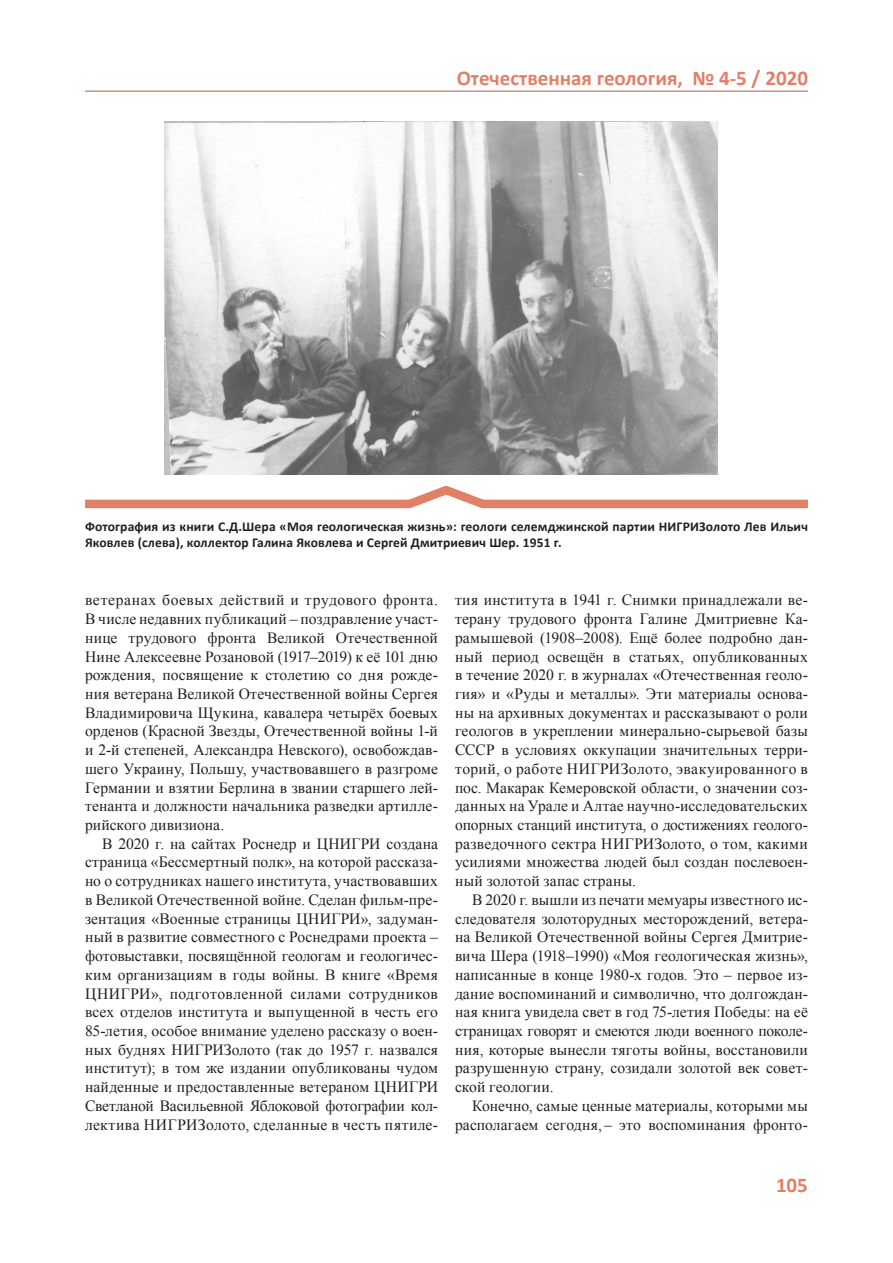
<style>
.page{position:relative;width:893px;height:1263px;background:#fff}
.page>*{position:absolute;margin:0;border:0;box-sizing:border-box;transform-origin:0 0}
.t1{font:700 21px "Calibri";color:#e18066}
.Основной_текст{font:15.6px/18.8px "Times New Roman";letter-spacing:.01em;color:#231f20;text-align:justify}
.t2{font:700 13.5px/16.2px "Calibri";letter-spacing:.01em;color:#231f20}
</style>
<div class="page">
<img style="left:165px;top:121px;width:553px;height:353px">
<svg style="left:85px;top:485px;width:723px;height:24px"></svg>
<hr style="left:85px;top:91px;width:723px;height:1px;background:#ba6f5c">
<h1 class="t1" style="left:457px;top:65px;width:353px">Отечественная геология, № 4-5 / 2020</h1>
<p class="t2" style="left:85px;top:518px;width:724px">Фотография из книги С.Д.Шера «Моя геологическая жизнь»: геологи селемджинской партии НИГРИЗолото Лев Ильич<br>Яковлев (слева), коллектор Галина Яковлева и Сергей Дмитриевич Шер. 1951 г.</p>
<p class="Основной_текст" style="left:85px;top:590px;width:354px">ветеранах боевых действий и трудового фронта.<br>В числе недавних публикаций – поздравление участ&shy;нице трудового фронта Великой Отечественной Нине Алексеевне Розановой (1917–2019) к её 101 дню рождения, посвящение к столетию со дня рожде&shy;ния ветерана Великой Отечественной войны Сергея Владимировича Щукина, кавалера четырёх боевых орденов (Красной Звезды, Отечественной войны 1‑й и 2‑й степеней, Александра Невского), освобождав&shy;шего Украину, Польшу, участвовавшего в разгроме Германии и взятии Берлина в звании старшего лей&shy;тенанта и должности начальника разведки артилле&shy;рийского дивизиона.</p>
<p class="Основной_текст" style="left:85px;top:834px;width:354px;text-indent:17px">В 2020 г. на сайтах Роснедр и ЦНИГРИ создана страница «Бессмертный полк», на которой рассказа&shy;но о сотрудниках нашего института, участвовавших в Великой Отечественной войне. Сделан фильм-пре&shy;зентация «Военные страницы ЦНИГРИ», задуман&shy;ный в развитие совместного с Роснедрами проекта – фотовыставки, посвящённой геологам и геологичес&shy;ким организациям в годы войны. В книге «Время ЦНИГРИ», подготовленной силами сотрудников всех отделов института и выпущенной в честь его 85‑летия, особое внимание уделено рассказу о воен&shy;ных буднях НИГРИЗолото (так до 1957 г. назвался институт); в том же издании опубликованы чудом найденные и предоставленные ветераном ЦНИГРИ Светланой Васильевной Яблоковой фотографии кол&shy;лектива НИГРИЗолото, сделанные в честь пятиле-</p>
<p class="Основной_текст" style="left:455px;top:590px;width:354px">тия института в 1941 г. Снимки принадлежали ве&shy;терану трудового фронта Галине Дмитриевне Ка&shy;рамышевой (1908–2008). Ещё более подробно дан&shy;ный период освещён в статьях, опубликованных в течение 2020 г. в журналах «Отечественная геоло&shy;гия» и «Руды и металлы». Эти материалы основа&shy;ны на архивных документах и рассказывают о роли геологов в укреплении минерально-сырьевой базы СССР в условиях оккупации значительных терри&shy;торий, о работе НИГРИЗолото, эвакуированного в пос. Макарак Кемеровской области, о значении соз&shy;данных на Урале и Алтае научно-исследовательских опорных станций института, о достижениях геолого&shy;разведочного сектра НИГРИЗолото, о том, какими усилиями множества людей был создан послевоен&shy;ный золотой запас страны.</p>
<p class="Основной_текст" style="left:455px;top:890px;width:354px;text-indent:17px">В 2020 г. вышли из печати мемуары известного ис&shy;следователя золоторудных месторождений, ветера&shy;на Великой Отечественной войны Сергея Дмитрие&shy;вича Шера (1918–1990) «Моя геологическая жизнь», написанные в конце 1980‑х годов. Это – первое из&shy;дание воспоминаний и символично, что долгождан&shy;ная книга увидела свет в год 75‑летия Победы: на её страницах говорят и смеются люди военного поколе&shy;ния, которые вынесли тяготы войны, восстановили разрушенную страну, созидали золотой век совет&shy;ской геологии.</p>
<p class="Основной_текст" style="left:455px;top:1096px;width:354px;text-align:right">Конечно, самые ценные материалы, которыми мы располагаем сегодня, – это воспоминания фронто-</p>
<h1 class="t1" style="left:776px;top:1171px;width:33px">105</h1>
</div>
